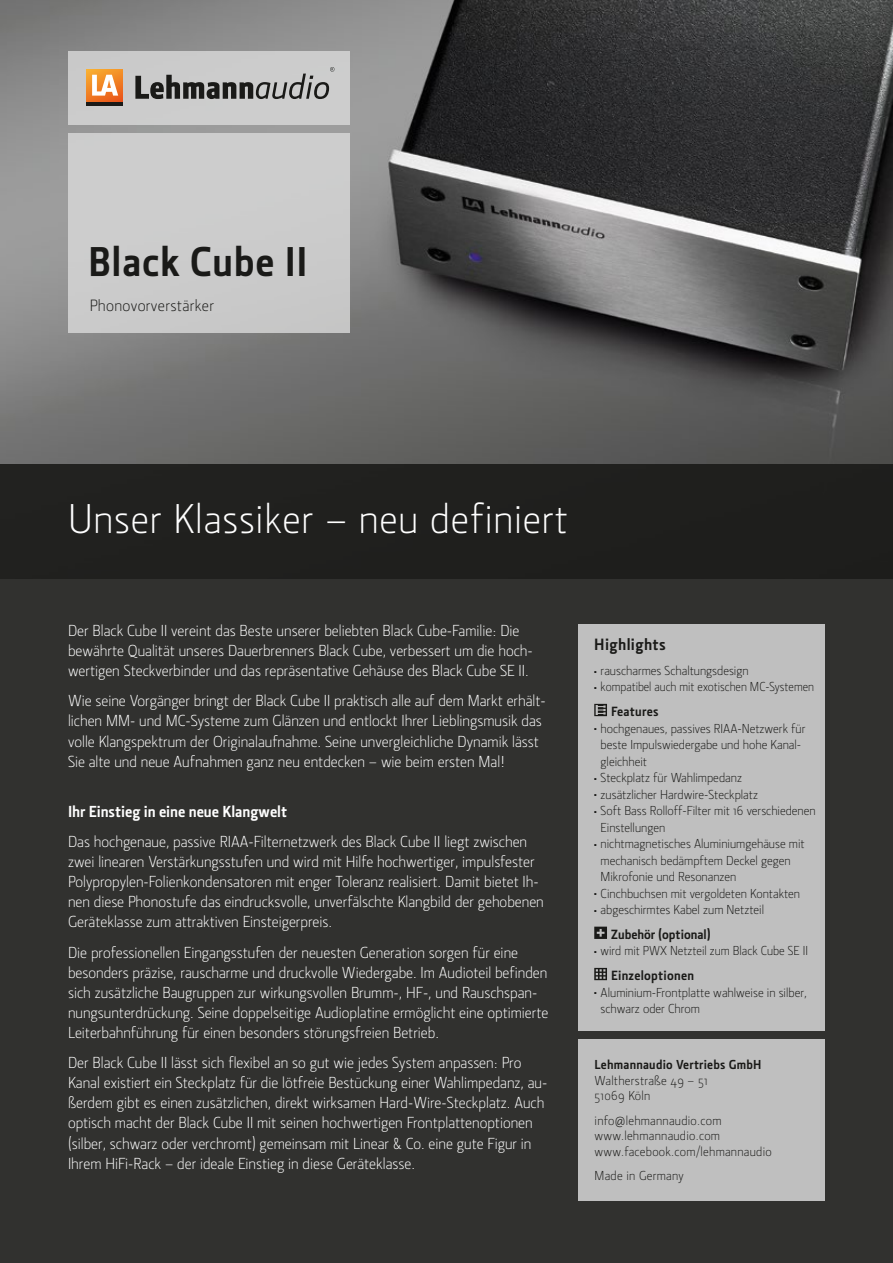
<style>
.page{position:relative;width:893px;height:1263px;background:#fff}
.page>*{position:absolute;margin:0;border:0;box-sizing:border-box;transform-origin:0 0}
.t1{font:300 42px "Section";letter-spacing:.02em;color:#fff}
.t2{font:700 42px "Section";letter-spacing:.02em;color:#1a1a18}
.t3{font:300 16.5px "Section";letter-spacing:.02em;color:#1a1a18}
.t4{font:700 16.5px "Section";letter-spacing:.02em;color:#1a1a18}
.t5{font:300 16.2px/20.1px "Section";color:#fff}
.t6{font:700 16.2px "Section";color:#fff}
.t7{font:700 13.5px "Section";letter-spacing:.02em;color:#1a1a18}
.t8{font:700 13.5px "Section";color:#1a1a18}
.t9{font:300 13.2px/16.5px "Section";color:#1a1a18}
.t10{font:300 13.2px/15.8px "Section";letter-spacing:.02em;color:#1a1a18}
.t11{font:300 13.2px "Section";color:#1a1a18;scale:.95 1}
.t12{font:700 13.2px "Section";letter-spacing:.02em;color:#1a1a18}
.t13{font:300 3.9px "Section";color:#1a1a18}
</style>
<div class="page">
<img style="left:0;top:0;width:893px;height:464px">
<div style="left:0;top:464px;width:893px;height:799px;background:linear-gradient(to bottom,#282826,#353533)"></div>
<div style="left:68px;top:134px;width:282px;height:199px;background:#ccc"></div>
<div style="left:68px;top:51px;width:282px;height:74px;background:#ccc"></div>
<svg style="left:86px;top:69px;width:37px;height:32px"></svg>
<svg style="left:92px;top:75px;width:26px;height:21px"></svg>
<svg style="left:135px;top:67px;width:199px;height:32px"></svg>
<hr style="left:86px;top:102px;width:37px;height:4px;background:#1a1a18">
<div style="left:578px;top:624px;width:247px;height:406px;background:#bfbfbf"></div>
<svg style="left:594px;top:704px;width:13px;height:12px"></svg>
<svg style="left:594px;top:927px;width:13px;height:12px"></svg>
<svg style="left:594px;top:968px;width:13px;height:12px"></svg>
<div style="left:578px;top:1039px;width:247px;height:161px;background:#bfbfbf"></div>
<h1 class="t2" style="left:88px;top:238px;width:221px">Black Cube II</h1>
<p class="t3" style="left:90px;top:297px;width:126px">Phonovorverstärker</p>
<h1 class="t1" style="left:68px;top:495px;width:501px">Unser Klassiker – neu definiert</h1>
<p class="t5" style="left:68px;top:620px;width:466px">Der Black Cube II vereint das Beste unserer beliebten Black Cube-Familie: Die bewährte Qualität unseres Dauerbrenners Black Cube, verbessert um die hoch&shy;wertigen Steckverbinder und das repräsentative Gehäuse des Black Cube SE II.</p>
<p class="t5" style="left:68px;top:691px;width:479px">Wie seine Vorgänger bringt der Black Cube II praktisch alle auf dem Markt erhält&shy;lichen MM- und MC-Systeme zum Glänzen und entlockt Ihrer Lieblingsmusik das volle Klangspektrum der Originalaufnahme. Seine unvergleichliche Dynamik lässt Sie alte und neue Aufnahmen ganz neu entdecken – wie beim ersten Mal!</p>
<p class="t6" style="left:68px;top:802px;width:221px">Ihr Einstieg in eine neue Klangwelt</p>
<p class="t5" style="left:68px;top:831px;width:477px">Das hochgenaue, passive RIAA-Filternetzwerk des Black Cube II liegt zwischen zwei linearen Verstärkungsstufen und wird mit Hilfe hochwertiger, impulsfester Polypropylen-Folienkondensatoren mit enger Toleranz realisiert. Damit bietet Ih&shy;nen diese Phonostufe das eindrucksvolle, unverfälschte Klangbild der gehobenen Geräteklasse zum attraktiven Einsteigerpreis.</p>
<p class="t5" style="left:68px;top:942px;width:482px">Die professionellen Eingangsstufen der neuesten Generation sorgen für eine besonders präzise, rauscharme und druckvolle Wiedergabe. Im Audioteil befinden sich zusätzliche Baugruppen zur wirkungsvollen Brumm-, HF-, und Rauschspan&shy;nungsunterdrückung. Seine doppelseitige Audioplatine ermöglicht eine optimierte Leiterbahnführung für einen besonders störungsfreien Betrieb.</p>
<p class="t5" style="left:68px;top:1053px;width:481px">Der Black Cube II lässt sich flexibel an so gut wie jedes System anpassen: Pro Kanal existiert ein Steckplatz für die lötfreie Bestückung einer Wahlimpedanz, au&shy;ßerdem gibt es einen zusätzlichen, direkt wirksamen Hard-Wire-Steckplatz. Auch optisch macht der Black Cube II mit seinen hochwertigen Frontplattenoptionen (silber, schwarz oder verchromt) gemeinsam mit Linear &amp; Co. eine gute Figur in Ihrem HiFi-Rack – der ideale Einstieg in diese Geräteklasse.</p>
<p class="t4" style="left:594px;top:635px;width:73px">Highlights</p>
<p class="t13" style="left:594px;top:669px;width:4px">≠</p>
<p class="t9" style="left:601px;top:662px;width:149px">rauscharmes Schaltungsdesign</p>
<p class="t13" style="left:594px;top:686px;width:4px">≠</p>
<p class="t11" style="left:601px;top:679px;width:226px">kompatibel auch mit exotischen MC-Systemen</p>
<p class="t7" style="left:611px;top:704px;width:49px">Features</p>
<p class="t13" style="left:594px;top:727px;width:4px">≠</p>
<p class="t9" style="left:601px;top:720px;width:206px">hochgenaues, passives RIAA-Netzwerk für beste Impulswiedergabe und hohe Kanal&shy;gleichheit</p>
<p class="t13" style="left:594px;top:776px;width:4px">≠</p>
<p class="t9" style="left:601px;top:769px;width:143px">Steckplatz für Wahlimpedanz</p>
<p class="t13" style="left:594px;top:793px;width:4px">≠</p>
<p class="t9" style="left:601px;top:786px;width:159px">zusätzlicher Hardwire-Steckplatz</p>
<p class="t13" style="left:594px;top:809px;width:4px">≠</p>
<p class="t9" style="left:601px;top:802px;width:217px">Soft Bass Rolloff-Filter mit 16 verschiedenen<br>Einstellungen</p>
<p class="t13" style="left:594px;top:842px;width:4px">≠</p>
<p class="t9" style="left:601px;top:835px;width:206px">nichtmagnetisches Aluminiumgehäuse mit mechanisch bedämpftem Deckel gegen<br>Mikrofonie und Resonanzen</p>
<p class="t13" style="left:594px;top:892px;width:4px">≠</p>
<p class="t9" style="left:601px;top:885px;width:201px">Cinchbuchsen mit vergoldeten Kontakten</p>
<p class="t13" style="left:594px;top:908px;width:4px">≠</p>
<p class="t9" style="left:601px;top:901px;width:165px">abgeschirmtes Kabel zum Netzteil</p>
<p class="t8" style="left:611px;top:926px;width:101px">Zubehör (optional)</p>
<p class="t13" style="left:594px;top:950px;width:4px">≠</p>
<p class="t9" style="left:601px;top:943px;width:209px">wird mit PWX Netzteil zum Black Cube SE II</p>
<p class="t7" style="left:611px;top:968px;width:84px">Einzeloptionen</p>
<p class="t13" style="left:594px;top:991px;width:4px">≠</p>
<p class="t9" style="left:601px;top:984px;width:208px">Aluminium-Frontplatte wahlweise in silber, schwarz oder Chrom</p>
<p class="t12" style="left:595px;top:1057px;width:168px">Lehmannaudio Vertriebs GmbH</p>
<p class="t10" style="left:595px;top:1072px;width:115px">Waltherstraße 49 – 51<br>51069 Köln</p>
<p class="t10" style="left:595px;top:1112px;width:179px">info@lehmannaudio.com www.lehmannaudio.com www.facebook.com/lehmannaudio</p>
<p class="t10" style="left:595px;top:1168px;width:91px">Made in Germany</p>
</div>
